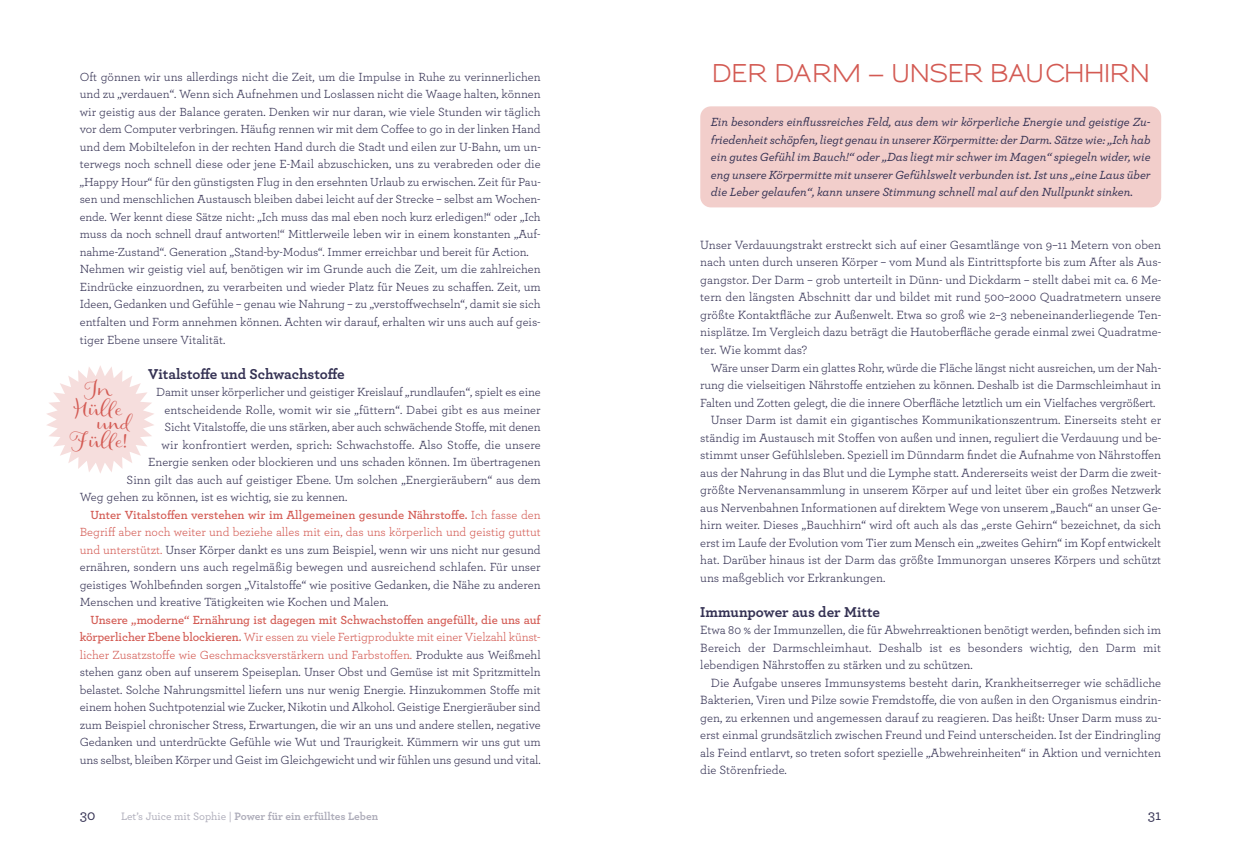
<style>
.page{position:relative;width:1241px;height:851px;background:#fff}
.page>*{position:absolute;margin:0;border:0;box-sizing:border-box;transform-origin:0 0}
.t1{font:700 23.75px "Sansumi";letter-spacing:-.04em;color:#d35a53}
.t2{font:20px/20px "Allegretto Script";color:#d35a53;text-align:center}
.t3{font:700 15px "Archer";color:#343153}
.t4{font:500 15px "Archer";color:#343153}
.t5{font:12.5px/17.5px "Archer";color:#343153;text-align:justify}
.t6{font:12.38px/17.5px "Archer";color:#343153;text-align:justify}
.t7{font:italic 500 12.38px/17.5px "Archer";letter-spacing:-.005em;color:#343153;text-align:justify}
.t8{font:12.38px "Archer";color:#d35a53}
.t9{font:600 12.38px "Archer";color:#d35a53}
.t10{font:12.25px/17.5px "Archer";letter-spacing:-.005em;color:#343153;text-align:justify}
.t11{font:700 11.25px "Archer";color:#aeadba}
.s1{font-weight:400}
.s2{color:#d35a53}
.s3{font-weight:600;color:#d35a53}
.s4{font-weight:500}
</style>
<div class="page">
<div style="left:700px;top:106px;width:460px;height:101px;background:#f2cecb;border-radius:11px"></div>
<svg style="left:47px;top:366px;width:107px;height:107px"></svg>
<p class="t6" style="left:80px;top:69px;width:462px">Oft gönnen wir uns allerdings nicht die Zeit, um die Impulse in Ruhe zu verinnerlichen und zu „verdauen“. Wenn sich Aufnehmen und Loslassen nicht die Waage halten, können wir geistig aus der Balance geraten. Denken wir nur daran, wie viele Stunden wir täglich vor dem Computer verbringen. Häufig rennen wir mit dem Coffee to go in der linken Hand und dem Mobiltelefon in der rechten Hand durch die Stadt und eilen zur U-Bahn, um un&shy;terwegs noch schnell diese oder jene E-Mail abzuschicken, uns zu verabreden oder die</p>
<p class="t10" style="left:80px;top:174px;width:462px">„Happy Hour“ für den günstigsten Flug in den ersehnten Urlaub zu erwischen. Zeit für Pau&shy;sen und menschlichen Austausch bleiben dabei leicht auf der Strecke – selbst am Wochen&shy;ende. Wer kennt diese Sätze nicht: „Ich muss das mal eben noch kurz erledigen!“ oder „Ich muss da noch schnell drauf antworten!“ Mittlerweile leben wir in einem konstanten „Auf&shy;nahme-Zustand“. Generation „Stand-by-Modus“. Immer erreichbar und bereit für Action.</p>
<p class="t6" style="left:80px;top:262px;width:462px">Nehmen wir geistig viel auf, benötigen wir im Grunde auch die Zeit, um die zahlreichen Eindrücke einzuordnen, zu verarbeiten und wieder Platz für Neues zu schaffen. Zeit, um Ideen, Gedanken und Gefühle – genau wie Nahrung – zu „verstoffwechseln“, damit sie sich entfalten und Form annehmen können. Achten wir darauf, erhalten wir uns auch auf geis&shy;tiger Ebene unsere Vitalität.</p>
<p class="t3" style="left:148px;top:368px;width:198px">Vitalstoffe und Schwachstoffe</p>
<p class="t6" style="left:156px;top:384px;width:386px">Damit unser körperlicher und geistiger Kreislauf „rundlaufen“, spielt es eine</p>
<p class="t6" style="left:164px;top:402px;width:378px">entscheidende Rolle, womit wir sie „füttern“. Dabei gibt es aus meiner</p>
<p class="t6" style="left:164px;top:419px;width:378px">Sicht Vitalstoffe, die uns stärken, aber auch schwächende Stoffe, mit denen</p>
<p class="t6" style="left:162px;top:437px;width:380px">wir konfrontiert werden, sprich: Schwachstoffe. Also Stoffe, die unsere</p>
<p class="t6" style="left:148px;top:454px;width:394px">Energie senken oder blockieren und uns schaden können. Im übertragenen</p>
<p class="t6" style="left:126px;top:472px;width:415px">Sinn gilt das auch auf geistiger Ebene. Um solchen „Energieräubern“ aus dem</p>
<p class="t6" style="left:80px;top:489px;width:269px">Weg gehen zu können, ist es wichtig, sie zu kennen.</p>
<p class="t9" style="left:90px;top:510px;width:451px">Unter Vitalstoffen verstehen wir im Allgemeinen gesunde Nährstoffe. <span class="s1">Ich fasse den</span></p>
<p class="t8" style="left:80px;top:528px;width:462px">Begriff aber noch weiter und beziehe alles mit ein, das uns körperlich und geistig guttut</p>
<p class="t6" style="left:80px;top:542px;width:462px"><span class="s2">und unterstützt.</span> Unser Körper dankt es uns zum Beispiel, wenn wir uns nicht nur gesund</p>
<p class="t6" style="left:80px;top:559px;width:462px">ernähren, sondern uns auch regelmäßig bewegen und ausreichend schlafen. Für unser</p>
<p class="t6" style="left:80px;top:577px;width:462px">geistiges Wohlbefinden sorgen „Vitalstoffe“ wie positive Gedanken, die Nähe zu anderen</p>
<p class="t6" style="left:80px;top:594px;width:310px">Menschen und kreative Tätigkeiten wie Kochen und Malen.</p>
<p class="t6" style="left:80px;top:612px;width:462px;text-indent:11px"><span class="s3">Unsere „moderne“ Ernährung ist dagegen mit Schwachstoffen angefüllt, die uns auf körperlicher Ebene blockieren.</span> <span class="s2">Wir essen zu viele Fertigprodukte mit einer Vielzahl künst&shy;licher Zusatzstoffe wie Geschmacksverstärkern und Farbstoffen.</span> Produkte aus Weißmehl stehen ganz oben auf unserem Speiseplan. Unser Obst und Gemüse ist mit Spritzmitteln belastet. Solche Nahrungsmittel liefern uns nur wenig Energie. Hinzukommen Stoffe mit einem hohen Suchtpotenzial wie Zucker, Nikotin und Alkohol. Geistige Energieräuber sind zum Beispiel chronischer Stress, Erwartungen, die wir an uns und andere stellen, negative Gedanken und unterdrückte Gefühle wie Wut und Traurigkeit. Kümmern wir uns gut um uns selbst, bleiben Körper und Geist im Gleichgewicht und wir fühlen uns gesund und vital.</p>
<h2 class="t2" style="left:74px;top:378px;width:50px">In<br>Hülle</h2>
<h2 class="t2" style="left:68px;top:412px;width:65px;line-height:18.8px;text-align:right">und<br>Fülle!</h2>
<p class="t4" style="left:80px;top:810px;width:17px">30</p>
<p class="t11" style="left:121px;top:812px;width:258px"><span class="s4">Let’s Juice mit Sophie |</span> Power für ein erfülltes Leben</p>
<h1 class="t1" style="left:710px;top:60px;width:441px">DER DARM – UNSER BAUCHHIRN</h1>
<p class="t7" style="left:710px;top:115px;width:441px">Ein besonders einflussreiches Feld, aus dem wir körperliche Energie und geistige Zu&shy;friedenheit schöpfen, liegt genau in unserer Körpermitte: der Darm. Sätze wie: „Ich hab ein gutes Gefühl im Bauch!“ oder „Das liegt mir schwer im Magen“ spiegeln wider, wie eng unsere Körpermitte mit unserer Gefühlswelt verbunden ist. Ist uns „eine Laus über die Leber gelaufen“, kann unsere Stimmung schnell mal auf den Nullpunkt sinken.</p>
<p class="t5" style="left:700px;top:237px;width:462px">Unser Verdauungstrakt erstreckt sich auf einer Gesamtlänge von 9–11 Metern von oben nach unten durch unseren Körper – vom Mund als Eintrittspforte bis zum After als Aus&shy;gangstor. Der Darm – grob unterteilt in Dünn- und Dickdarm – stellt dabei mit ca. 6 Me&shy;tern den längsten Abschnitt dar und bildet mit rund 500–2000 Quadratmetern unsere größte Kontaktfläche zur Außenwelt. Etwa so groß wie 2–3 nebeneinanderliegende Ten&shy;nisplätze. Im Vergleich dazu beträgt die Hautoberfläche gerade einmal zwei Quadratme&shy;ter. Wie kommt das?</p>
<p class="t6" style="left:700px;top:360px;width:462px;text-indent:11px">Wäre unser Darm ein glattes Rohr, würde die Fläche längst nicht ausreichen, um der Nah&shy;rung die vielseitigen Nährstoffe entziehen zu können. Deshalb ist die Darmschleimhaut in Falten und Zotten gelegt, die die innere Oberfläche letztlich um ein Vielfaches vergrößert.</p>
<p class="t5" style="left:700px;top:412px;width:462px;text-indent:11px">Unser Darm ist damit ein gigantisches Kommunikationszentrum. Einerseits steht er ständig im Austausch mit Stoffen von außen und innen, reguliert die Verdauung und be&shy;stimmt unser Gefühlsleben. Speziell im Dünndarm findet die Aufnahme von Nährstoffen aus der Nahrung in das Blut und die Lymphe statt. Andererseits weist der Darm die zweit&shy;größte Nervenansammlung in unserem Körper auf und leitet über ein großes Netzwerk aus Nervenbahnen Informationen auf direktem Wege von unserem „Bauch“ an unser Ge&shy;hirn weiter. Dieses „Bauchhirn“ wird oft auch als das „erste Gehirn“ bezeichnet, da sich erst im Laufe der Evolution vom Tier zum Mensch ein „zweites Gehirn“ im Kopf entwickelt hat. Darüber hinaus ist der Darm das größte Immunorgan unseres Körpers und schützt uns maßgeblich vor Erkrankungen.</p>
<p class="t3" style="left:700px;top:606px;width:181px">Immunpower aus der Mitte</p>
<p class="t5" style="left:700px;top:622px;width:462px">Etwa 80 % der Immunzellen, die für Abwehrreaktionen benötigt werden, befinden sich im Bereich der Darmschleimhaut. Deshalb ist es besonders wichtig, den Darm mit lebendigen Nährstoffen zu stärken und zu schützen.</p>
<p class="t5" style="left:700px;top:675px;width:462px;text-indent:11px">Die Aufgabe unseres Immunsystems besteht darin, Krankheitserreger wie schädliche Bakterien, Viren und Pilze sowie Fremdstoffe, die von außen in den Organismus eindrin&shy;gen, zu erkennen und angemessen darauf zu reagieren. Das heißt: Unser Darm muss zu&shy;erst einmal grundsätzlich zwischen Freund und Feind unterscheiden. Ist der Eindringling als Feind entlarvt, so treten sofort spezielle „Abwehreinheiten“ in Aktion und vernichten die Störenfriede.</p>
<p class="t4" style="left:1147px;top:810px;width:15px">31</p>
</div>
